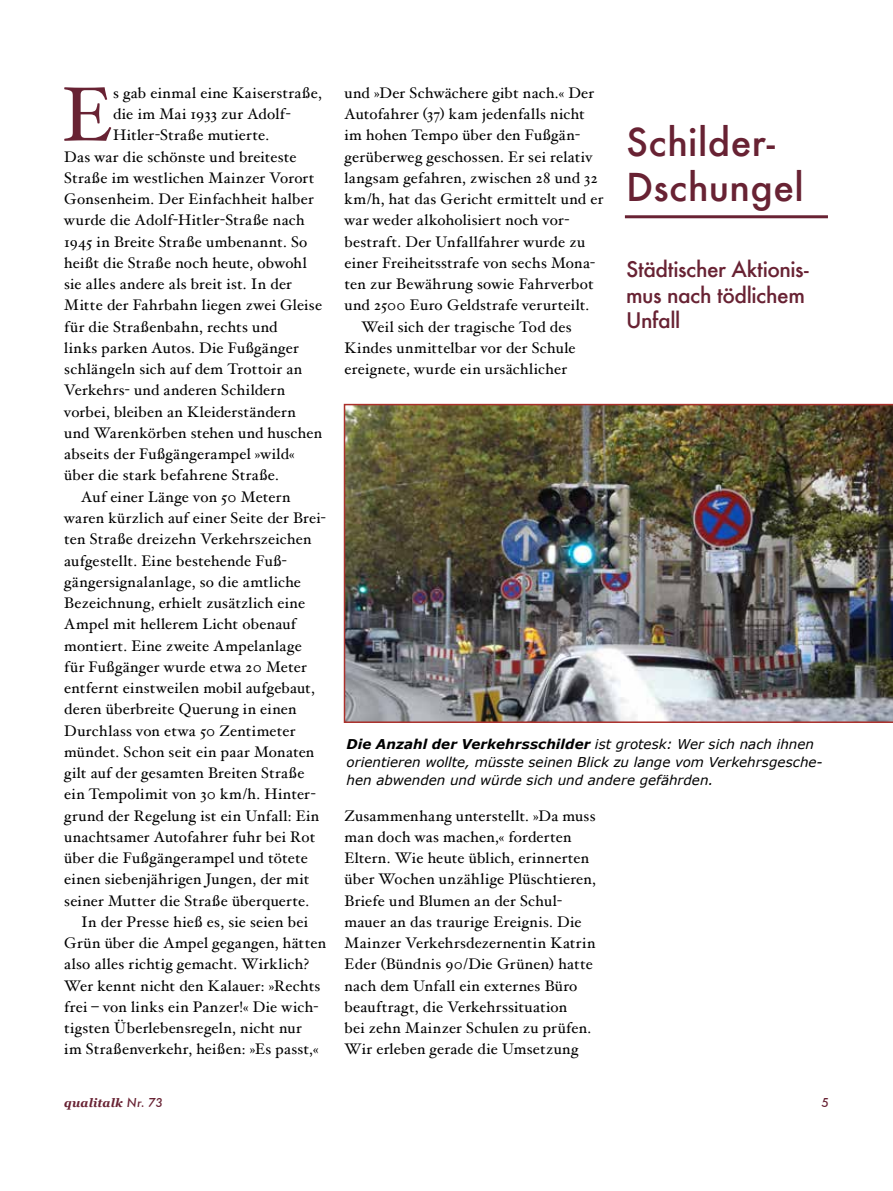
<style>
.page{position:relative;width:893px;height:1191px;background:#fff}
.page>*{position:absolute;margin:0;border:0;box-sizing:border-box;transform-origin:0 0}
.t1{font:76.95px "Hoefler Text";color:#682233}
.t2{font:500 37.5px/45px "Futura";letter-spacing:.01em;color:#682233}
.t3{font:500 21px/25.2px "Futura";letter-spacing:-.02em;color:#682233}
.t4{font:15.3px/21.3px "Hoefler Text";letter-spacing:.015em;color:#000}
.t5{font:italic 13.5px/18px "Verdana";color:#000}
.t6{font:italic 700 12px "Georgia";letter-spacing:.015em;color:#682233}
.t7{font:italic 500 12px "Futura";color:#682233}
.s1{font-weight:700}
.s2{font-family:"Futura";font-weight:500}
</style>
<div class="page">
<img style="left:344px;top:404px;width:549px;height:319px">
<hr style="left:625px;top:215px;width:203px;height:3px;background:#682233">
<h1 class="t1" style="left:62px;top:69px;width:52px">E</h1>
<p class="t4" style="left:113px;top:82px;width:210px">s gab einmal eine Kaiserstraße,</p>
<p class="t4" style="left:113px;top:103px;width:179px">die im Mai 1933 zur Adolf-</p>
<p class="t4" style="left:113px;top:124px;width:158px">Hitler-Straße mutierte.</p>
<p class="t4" style="left:64px;top:146px;width:234px">Das war die schönste und breiteste</p>
<p class="t4" style="left:64px;top:167px;width:252px">Straße im westlichen Mainzer Vorort</p>
<p class="t4" style="left:64px;top:188px;width:251px">Gonsenheim. Der Einfachheit halber</p>
<p class="t4" style="left:64px;top:209px;width:242px">wurde die Adolf-Hitler-Straße nach</p>
<p class="t4" style="left:64px;top:231px;width:245px">1945 in Breite Straße umbenannt. So</p>
<p class="t4" style="left:64px;top:252px;width:244px">heißt die Straße noch heute, obwohl</p>
<p class="t4" style="left:64px;top:273px;width:229px">sie alles andere als breit ist. In der</p>
<p class="t4" style="left:64px;top:294px;width:259px">Mitte der Fahrbahn liegen zwei Gleise</p>
<p class="t4" style="left:64px;top:316px;width:215px">für die Straßenbahn, rechts und</p>
<p class="t4" style="left:64px;top:337px;width:236px">links parken Autos. Die Fußgänger</p>
<p class="t4" style="left:64px;top:358px;width:240px">schlängeln sich auf dem Trottoir an</p>
<p class="t4" style="left:64px;top:379px;width:222px">Verkehrs- und anderen Schildern</p>
<p class="t4" style="left:64px;top:401px;width:233px">vorbei, bleiben an Kleiderständern</p>
<p class="t4" style="left:64px;top:422px;width:259px">und Warenkörben stehen und huschen</p>
<p class="t4" style="left:64px;top:443px;width:232px">abseits der Fußgängerampel »wild«</p>
<p class="t4" style="left:64px;top:464px;width:216px">über die stark befahrene Straße.</p>
<p class="t4" style="left:81px;top:486px;width:211px">Auf einer Länge von 50 Metern</p>
<p class="t4" style="left:64px;top:507px;width:263px">waren kürzlich auf einer Seite der Brei-</p>
<p class="t4" style="left:64px;top:528px;width:249px">ten Straße dreizehn Verkehrszeichen</p>
<p class="t4" style="left:64px;top:549px;width:224px">aufgestellt. Eine bestehende Fuß-</p>
<p class="t4" style="left:64px;top:571px;width:238px">gängersignalanlage, so die amtliche</p>
<p class="t4" style="left:64px;top:592px;width:243px">Bezeichnung, erhielt zusätzlich eine</p>
<p class="t4" style="left:64px;top:613px;width:233px">Ampel mit hellerem Licht obenauf</p>
<p class="t4" style="left:64px;top:634px;width:239px">montiert. Eine zweite Ampelanlage</p>
<p class="t4" style="left:64px;top:656px;width:244px">für Fußgänger wurde etwa 20 Meter</p>
<p class="t4" style="left:64px;top:677px;width:252px">entfernt einstweilen mobil aufgebaut,</p>
<p class="t4" style="left:64px;top:698px;width:234px">deren überbreite Querung in einen</p>
<p class="t4" style="left:64px;top:719px;width:233px">Durchlass von etwa 50 Zentimeter</p>
<p class="t4" style="left:64px;top:741px;width:252px">mündet. Schon seit ein paar Monaten</p>
<p class="t4" style="left:64px;top:762px;width:242px">gilt auf der gesamten Breiten Straße</p>
<p class="t4" style="left:64px;top:783px;width:253px">ein Tempolimit von 30 km/h. Hinter-</p>
<p class="t4" style="left:64px;top:804px;width:257px">grund der Regelung ist ein Unfall: Ein</p>
<p class="t4" style="left:64px;top:826px;width:253px">unachtsamer Autofahrer fuhr bei Rot</p>
<p class="t4" style="left:64px;top:847px;width:245px">über die Fußgängerampel und tötete</p>
<p class="t4" style="left:64px;top:868px;width:247px">einen siebenjährigen Jungen, der mit</p>
<p class="t4" style="left:64px;top:889px;width:246px">seiner Mutter die Straße überquerte.</p>
<p class="t4" style="left:81px;top:911px;width:228px">In der Presse hieß es, sie seien bei</p>
<p class="t4" style="left:64px;top:932px;width:263px">Grün über die Ampel gegangen, hätten</p>
<p class="t4" style="left:64px;top:953px;width:246px">also alles richtig gemacht. Wirklich?</p>
<p class="t4" style="left:64px;top:974px;width:258px">Wer kennt nicht den Kalauer: »Rechts</p>
<p class="t4" style="left:64px;top:996px;width:256px">frei – von links ein Panzer!« Die wich-</p>
<p class="t4" style="left:64px;top:1017px;width:239px">tigsten Überlebensregeln, nicht nur</p>
<p class="t4" style="left:64px;top:1038px;width:256px">im Straßenverkehr, heißen: »Es passt,«</p>
<p class="t4" style="left:344px;top:82px;width:251px">und »Der Schwächere gibt nach.« Der</p>
<p class="t4" style="left:344px;top:103px;width:242px">Autofahrer (37) kam jedenfalls nicht</p>
<p class="t4" style="left:344px;top:124px;width:237px">im hohen Tempo über den Fußgän-</p>
<p class="t4" style="left:344px;top:146px;width:249px">gerüberweg geschossen. Er sei relativ</p>
<p class="t4" style="left:344px;top:167px;width:255px">langsam gefahren, zwischen 28 und 32</p>
<p class="t4" style="left:344px;top:188px;width:260px">km/h, hat das Gericht ermittelt und er</p>
<p class="t4" style="left:344px;top:209px;width:226px">war weder alkoholisiert noch vor-</p>
<p class="t4" style="left:344px;top:231px;width:242px">bestraft. Der Unfallfahrer wurde zu</p>
<p class="t4" style="left:344px;top:252px;width:252px">einer Freiheitsstrafe von sechs Mona-</p>
<p class="t4" style="left:344px;top:273px;width:251px">ten zur Bewährung sowie Fahrverbot</p>
<p class="t4" style="left:344px;top:294px;width:246px">und 2500 Euro Geldstrafe verurteilt.</p>
<p class="t4" style="left:361px;top:316px;width:212px">Weil sich der tragische Tod des</p>
<p class="t4" style="left:344px;top:337px;width:233px">Kindes unmittelbar vor der Schule</p>
<p class="t4" style="left:344px;top:358px;width:224px">ereignete, wurde ein ursächlicher</p>
<h2 class="t2" style="left:626px;top:119px;width:179px">Schilder-<br>Dschungel</h2>
<h3 class="t3" style="left:626px;top:257px;width:184px">Städtischer Aktionis&shy;mus nach tödlichem<br>Unfall</h3>
<p class="t5" style="left:347px;top:734px;width:478px"><span class="s1">Die Anzahl der Verkehrsschilder</span> ist grotesk: Wer sich nach ihnen orientieren wollte, müsste seinen Blick zu lange vom Verkehrsgesche&shy;hen abwenden und würde sich und andere gefährden.</p>
<p class="t4" style="left:344px;top:804px;width:253px">Zusammenhang unterstellt. »Da muss man doch was machen,« forderten Eltern. Wie heute üblich, erinnerten über Wochen unzählige Plüschtieren, Briefe und Blumen an der Schul&shy;mauer an das traurige Ereignis. Die Mainzer Verkehrsdezernentin Katrin Eder (Bündnis 90/Die Grünen) hatte nach dem Unfall ein externes Büro beauftragt, die Verkehrssituation<br>bei zehn Mainzer Schulen zu prüfen.<br>Wir erleben gerade die Umsetzung</p>
<p class="t6" style="left:64px;top:1095px;width:100px">qualitalk <span class="s2">Nr. 73</span></p>
<p class="t7" style="left:821px;top:1094px;width:9px">5</p>
</div>
